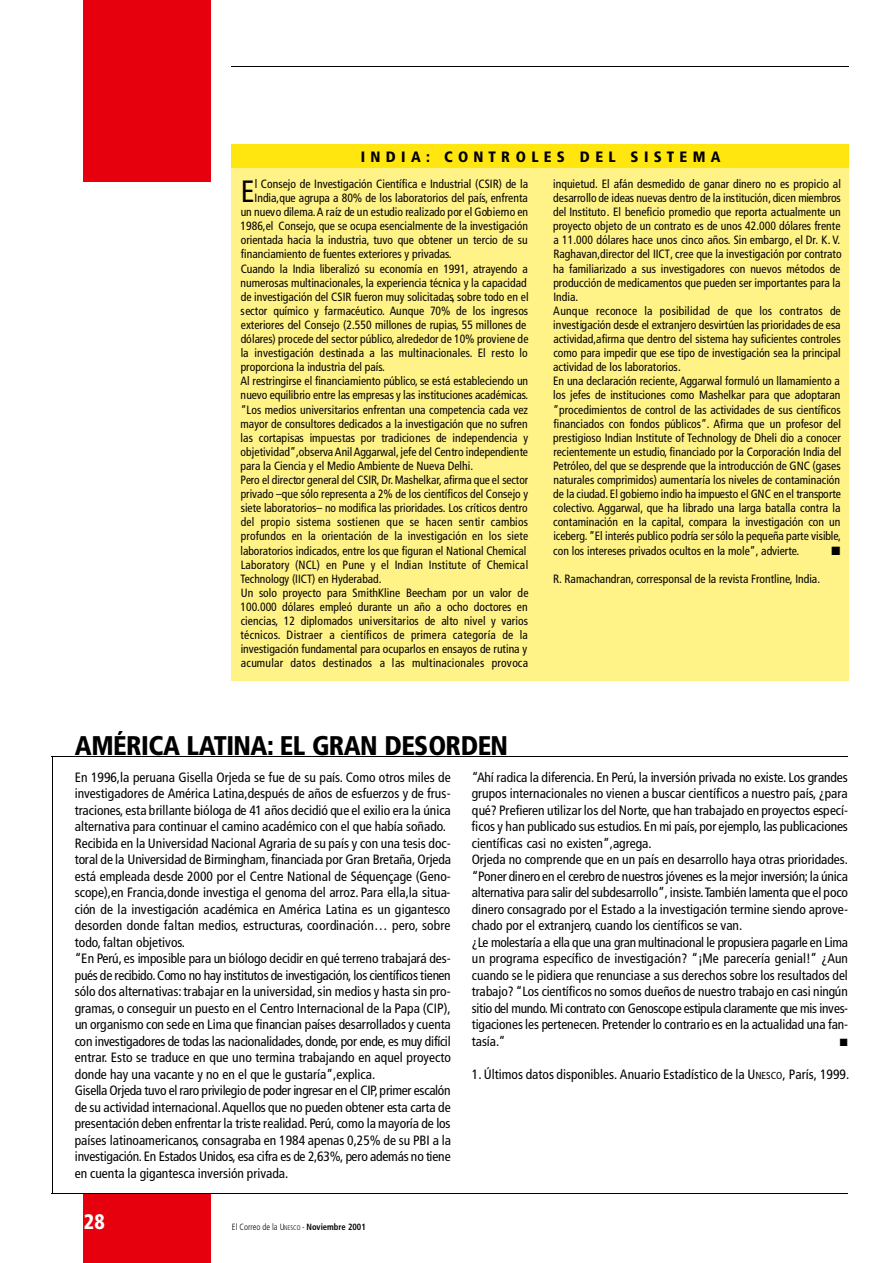
<style>
.page{position:relative;width:893px;height:1263px;background:#fff}
.page>*{position:absolute;margin:0;border:0;box-sizing:border-box;transform-origin:0 0}
.t1{font:condensed 30.75px "Frutiger";color:#000}
.t2{font:900 condensed 27px "Frutiger";letter-spacing:-.02em;color:#000}
.t3{font:900 condensed 21px "Frutiger";color:#fff;scale:.95 1}
.t4{font:900 condensed 15px "Frutiger";letter-spacing:.35em;color:#000}
.t5{font:condensed 13.5px/16.5px "Frutiger";color:#000}
.t6{font:condensed 12px/14.1px "Frutiger";color:#000}
.t7{font:condensed 12px "Frutiger";color:#000;scale:.96 1}
.t8{font:condensed 12px "Frutiger";letter-spacing:.02em;color:#000;scale:.96 1}
.t9{font:12px "Zapf Dingbats";color:#000}
.t10{font:10.5px "Zapf Dingbats";color:#000}
.t11{font:300 condensed 9px "Frutiger";color:#000;scale:.95 1}
.s1{font-size:10.2px}
.s2{font-size:6.75px}
.s3{font-weight:700}
</style>
<div class="page">
<div style="left:232px;top:144px;width:617px;height:537px;background:#fff286"></div>
<div style="left:232px;top:144px;width:617px;height:24px;background:#ffe60e"></div>
<div style="left:84px;top:0;width:127px;height:182px;background:#e6000e"></div>
<div style="left:84px;top:1194px;width:127px;height:69px;background:#e6000e"></div>
<hr style="left:232px;top:66px;width:617px;height:1px;background:#000">
<hr style="left:52px;top:756px;width:796px;height:1px;background:#000">
<hr style="left:52px;top:756px;width:1px;height:438px;background:#000">
<hr style="left:52px;top:1193px;width:796px;height:1px;background:#000">
<p class="t4" style="left:361px;top:150px;width:361px">I N D I A : CONTROLES DEL SISTEMA</p>
<h1 class="t1" style="left:241px;top:179px;width:15px">E</h1>
<p class="t6" style="left:255px;top:178px;width:275px">l Consejo de Investigación Científica e Industrial (CSIR) de la</p>
<p class="t6" style="left:254px;top:192px;width:275px">India,que agrupa a 80% de los laboratorios del país, enfrenta</p>
<p class="t6" style="left:241px;top:206px;width:289px">un nuevo dilema.A raíz de un estudio realizado por el Gobierno en</p>
<p class="t6" style="left:240px;top:220px;width:289px">1986,el Consejo, que se ocupa esencialmente de la investigación</p>
<p class="t6" style="left:241px;top:234px;width:288px">orientada hacia la industria, tuvo que obtener un tercio de su</p>
<p class="t6" style="left:241px;top:248px;width:212px">financiamiento de fuentes exteriores y privadas.</p>
<p class="t6" style="left:241px;top:262px;width:289px">Cuando la India liberalizó su economía en 1991, atrayendo a</p>
<p class="t6" style="left:240px;top:276px;width:287px">numerosas multinacionales, la experiencia técnica y la capacidad</p>
<p class="t6" style="left:241px;top:290px;width:289px">de investigación del CSIR fueron muy solicitadas, sobre todo en el</p>
<p class="t6" style="left:240px;top:304px;width:289px">sector químico y farmacéutico. Aunque 70% de los ingresos</p>
<p class="t6" style="left:241px;top:319px;width:287px">exteriores del Consejo (2.550 millones de rupias, 55 millones de</p>
<p class="t6" style="left:241px;top:333px;width:289px">dólares) procede del sector público, alrededor de 10% proviene de</p>
<p class="t6" style="left:241px;top:347px;width:288px">la investigación destinada a las multinacionales. El resto lo</p>
<p class="t6" style="left:241px;top:361px;width:146px">proporciona la industria del país.</p>
<p class="t6" style="left:240px;top:375px;width:289px">Al restringirse el financiamiento público, se está estableciendo un</p>
<p class="t6" style="left:241px;top:389px;width:289px">nuevo equilibrio entre las empresas y las instituciones académicas.</p>
<p class="t6" style="left:241px;top:403px;width:289px">“Los medios universitarios enfrentan una competencia cada vez</p>
<p class="t6" style="left:240px;top:417px;width:289px">mayor de consultores dedicados a la investigación que no sufren</p>
<p class="t6" style="left:241px;top:431px;width:289px">las cortapisas impuestas por tradiciones de independencia y</p>
<p class="t6" style="left:240px;top:445px;width:289px">o b j e t i v i d a d ” ,o b s e r va Anil A g g a r wa l , jefe del Centro independiente</p>
<p class="t6" style="left:241px;top:460px;width:234px">para la Ciencia y el Medio Ambiente de Nueva Delhi.</p>
<p class="t7" style="left:240px;top:475px;width:301px">Pero el director general del CSIR, D r.M a s h e l k a r, a firma que el sector</p>
<p class="t7" style="left:241px;top:489px;width:301px">privado –que sólo representa a 2% de los científicos del Consejo y</p>
<p class="t7" style="left:241px;top:503px;width:300px">siete laboratorios– no modifica las prioridades. Los críticos dentro</p>
<p class="t8" style="left:241px;top:517px;width:301px">del propio sistema sostienen que se hacen sentir cambios</p>
<p class="t7" style="left:241px;top:531px;width:301px">profundos en la orientación de la investigación en los siete</p>
<p class="t7" style="left:240px;top:546px;width:299px">laboratorios indicados, entre los que figuran el National Chemical</p>
<p class="t8" style="left:241px;top:560px;width:301px">Laboratory (NCL) en Pune y el Indian Institute of Chemical</p>
<p class="t7" style="left:240px;top:574px;width:148px">Technology (IICT) en Hyderabad.</p>
<p class="t6" style="left:241px;top:586px;width:289px">Un solo proyecto para SmithKline Beecham por un valor de</p>
<p class="t6" style="left:240px;top:601px;width:289px">100.000 dólares empleó durante un año a ocho doctores en</p>
<p class="t6" style="left:241px;top:615px;width:289px">c i e n c i a s, 12 diplomados universitarios de alto nivel y va r i o s</p>
<p class="t6" style="left:240px;top:629px;width:289px">t é c n i c o s. Distraer a científicos de primera categoría de la</p>
<p class="t6" style="left:241px;top:643px;width:288px">investigación fundamental para ocuparlos en ensayos de rutina y</p>
<p class="t6" style="left:241px;top:657px;width:289px">acumular datos destinados a las multinacionales provoca</p>
<h2 class="t2" style="left:75px;top:735px;width:434px">AMÉRICA LAT I N A : EL GRAN DESORDEN</h2>
<p class="t6" style="left:553px;top:178px;width:290px">inquietud. El afán desmedido de ganar dinero no es propicio al desarrollo de ideas nuevas dentro de la institución, dicen miembros del Instituto. El beneficio promedio que reporta actualmente un proyecto objeto de un contrato es de unos 42.000 dólares frente a 11.000 dólares hace unos cinco años. Sin embargo, el Dr. K. V.<br>Raghavan,director del IICT, cree que la investigación por contrato ha familiarizado a sus investigadores con nuevos métodos de producción de medicamentos que pueden ser importantes para la India.<br>Aunque reconoce la posibilidad de que los contratos de investigación desde el extranjero desvirtúen las prioridades de esa actividad,afirma que dentro del sistema hay suficientes controles como para impedir que ese tipo de investigación sea la principal actividad de los laboratorios.<br>En una declaración reciente,Aggarwal formuló un llamamiento a los jefes de instituciones como Mashelkar para que adoptaran “procedimientos de control de las actividades de sus científicos financiados con fondos públicos”. Afirma que un profesor del prestigioso Indian Institute of Technology de Dheli dio a conocer recientemente un estudio, financiado por la Corporación India del Petróleo, del que se desprende que la introducción de GNC (gases naturales comprimidos) aumentaría los niveles de contaminación de la ciudad. El gobierno indio ha impuesto el GNC en el transporte colectivo. Aggarwal, que ha librado una larga batalla contra la contaminación en la capital, compara la investigación con un i c e b e r g .“El interés publico podría ser sólo la pequeña parte visible, con los intereses privados ocultos en la mole”, advierte.</p>
<p class="t9" style="left:831px;top:545px;width:10px">■</p>
<p class="t6" style="left:553px;top:572px;width:268px">R. Ramachandran, corresponsal de la revista Frontline, India.</p>
<p class="t5" style="left:75px;top:770px;width:378px">En 1996,la peruana Gisella Orjeda se fue de su país. Como otros miles de investigadores de América Latina,después de años de esfuerzos y de frus&shy;t r a c i o n e s, esta brillante bióloga de 41 años decidió que el exilio era la única alternativa para continuar el camino académico con el que había soñado.<br>Recibida en la Universidad Nacional Agraria de su país y con una tesis doc&shy;toral de la Universidad de Birmingham, financiada por Gran Bretaña, O r j e d a está empleada desde 2000 por el Centre National de Séquençage (Geno&shy;scope),en Francia,donde investiga el genoma del arroz. Para ella,la situa&shy;ción de la investigación académica en América Latina es un gigantesco desorden donde faltan medios, e s t r u c t u r a s, coordinación… pero, s o b r e todo, faltan objetivos.<br>“En Pe r ú , es imposible para un biólogo decidir en qué terreno trabajará des&shy;pués de recibido.Como no hay institutos de investigación, los científicos tienen sólo dos alternativa s :trabajar en la universidad, sin medios y hasta sin pro&shy;gramas, o conseguir un puesto en el Centro Internacional de la Papa (CIP), un organismo con sede en Lima que financian países desarrollados y cuenta con investigadores de todas las nacionalidades, d o n d e, por ende, es muy difícil entrar. Esto se traduce en que uno termina trabajando en aquel proyecto donde hay una vacante y no en el que le gustaría”,explica.<br>Gisella Orjeda tuvo el raro privilegio de poder ingresar en el CIP,primer escalón de su actividad internacional.Aquellos que no pueden obtener esta carta de presentación deben enfrentar la triste realidad. Pe r ú , como la mayoría de los países latinoamericanos, consagraba en 1984 apenas 0,25% de su PBI a la i n v e s t i g a c i ó n .En Estados Unidos, esa cifra es de 2,63%, pero además no tiene en cuenta la gigantesca inversión privada.</p>
<p class="t5" style="left:471px;top:770px;width:378px">“Ahí radica la diferencia. En Pe r ú , la inversión privada no existe. Los grandes grupos internacionales no vienen a buscar científicos a nuestro país, ¿para qué? Prefieren utilizar los del Norte, que han trabajado en proyectos especí&shy;ficos y han publicado sus estudios. En mi país, por ejemplo, las publicaciones científicas casi no existen”,agrega.<br>Orjeda no comprende que en un país en desarrollo haya otras prioridades. “ Poner dinero en el cerebro de nuestros jóvenes es la mejor inversión; la única a l t e r n a t i va para salir del subdesarrollo”, i n s i s t e.También lamenta que el poco dinero consagrado por el Estado a la investigación termine siendo aprove&shy;chado por el extranjero, cuando los científicos se van.<br>¿Le molestaría a ella que una gran multinacional le propusiera pagarle en Lima un programa específico de investigación? “¡Me parecería genial!” ¿ A u n cuando se le pidiera que renunciase a sus derechos sobre los resultados del trabajo? “Los científicos no somos dueños de nuestro trabajo en casi ningún sitio del mundo. Mi contrato con Genoscope estipula claramente que mis inves&shy;tigaciones les pertenecen. Pretender lo contrario es en la actualidad una fan&shy;tasía.”</p>
<p class="t10" style="left:839px;top:1037px;width:9px">■</p>
<p class="t5" style="left:472px;top:1067px;width:379px">1. Últimos datos disponibles. Anuario Estadístico de la U<span class="s1">NESCO</span>, París, 1999.</p>
<h3 class="t3" style="left:84px;top:1214px;width:23px">28</h3>
<p class="t11" style="left:232px;top:1223px;width:142px">El Correo de la U<span class="s2">NESCO</span> - <span class="s3">Noviembre 2001</span></p>
</div>
